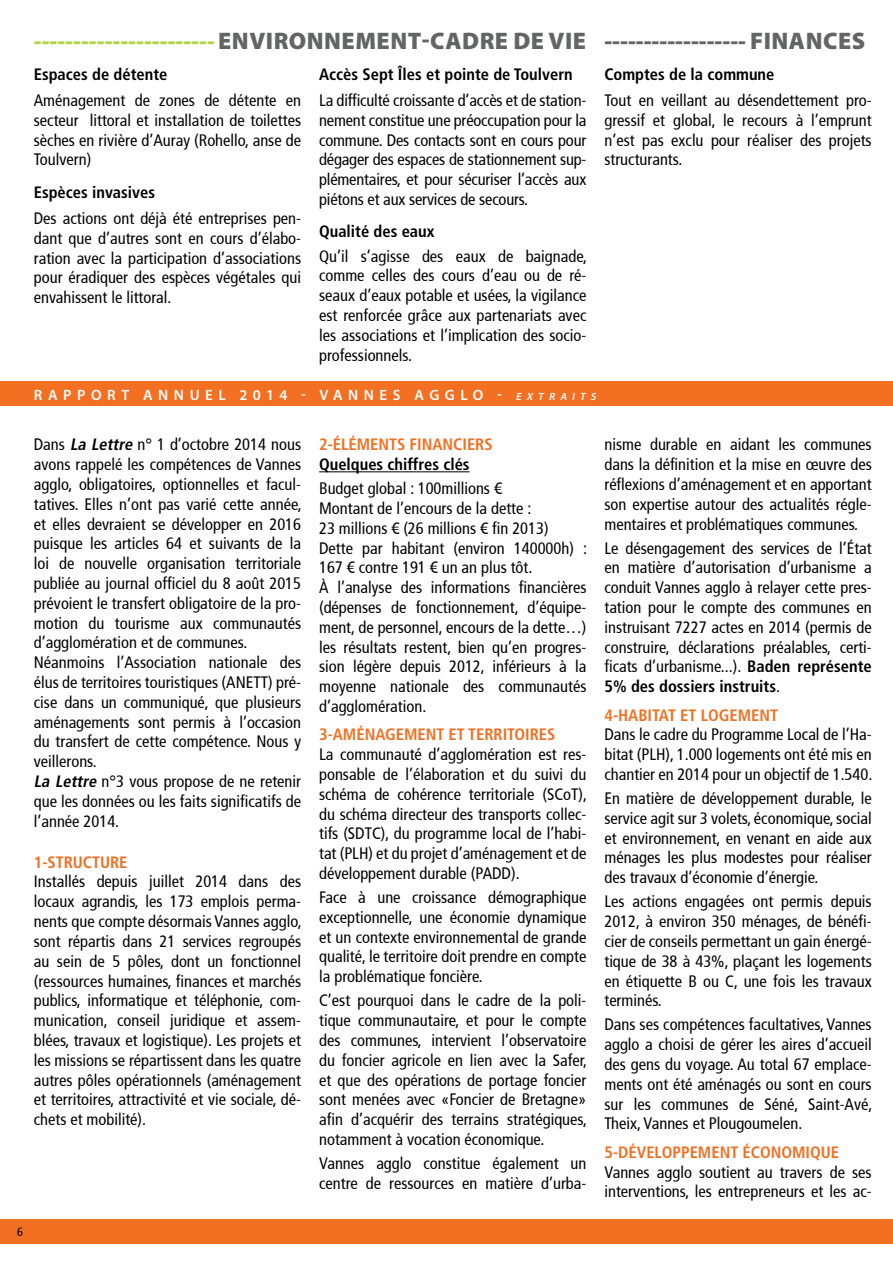
<style>
.page{position:relative;width:893px;height:1263px;background:#fff}
.page>*{position:absolute;margin:0;border:0;box-sizing:border-box;transform-origin:0 0}
.t1{font:900 24px "Myriad Pro";letter-spacing:.02em;color:#636466}
.t2{font:condensed 16.5px/19.8px "Frutiger";color:#000;text-align:justify}
.t3{font:700 condensed 16.5px/28.3px "Frutiger LT Std";color:#000}
.t4{font:700 condensed 16.5px "Frutiger LT Std";color:#f36f21}
.t5{font:600 15px "Myriad Pro";letter-spacing:.37em;color:#fff}
.t6{font:condensed 12px "Frutiger";color:#000}
.s1{color:#b4d447}
.s2{font-style:italic;font-size:10.5px}
.s3{font-family:"Frutiger LT Std";font-weight:700;font-style:italic}
.s4{font-family:"Frutiger LT Std";font-weight:700}
.s5{font-family:"Frutiger";font-weight:400}
.s6{color:#f36f21}
</style>
<div class="page">
<div style="left:0;top:1219px;width:893px;height:25px;background:#f36f21"></div>
<hr style="left:319px;top:471px;width:151px;height:1px;background:#000">
<div style="left:0;top:381px;width:893px;height:25px;background:#f36f21"></div>
<h1 class="t1" style="left:34px;top:25px;width:833px"><span class="s1">-----------------------</span> ENVIRONNEMENT-CADRE DE VIE ------------------ FINANCES</h1>
<p class="t3" style="left:34px;top:60px;width:135px">Espaces de détente</p>
<p class="t2" style="left:34px;top:90px;width:269px">Aménagement de zones de détente en secteur littoral et installation de toilettes sèches en rivière d’Auray (Rohello, anse de Toulvern)</p>
<p class="t3" style="left:34px;top:178px;width:123px">Espèces invasives</p>
<p class="t2" style="left:34px;top:209px;width:269px">Des actions ont déjà été entreprises pen&shy;dant que d’autres sont en cours d’élabo&shy;ration avec la participation d’associations pour éradiquer des espèces végétales qui envahissent le littoral.</p>
<p class="t3" style="left:319px;top:60px;width:255px">Accès Sept Îles et pointe de Toulvern</p>
<p class="t2" style="left:319px;top:90px;width:269px">La difficulté croissante d’accès et de station&shy;nement constitue une préoccupation pour la commune. Des contacts sont en cours pour dégager des espaces de stationnement sup&shy;plémentaires, et pour sécuriser l’accès aux piétons et aux services de secours.</p>
<p class="t3" style="left:319px;top:218px;width:117px">Qualité des eaux</p>
<p class="t2" style="left:319px;top:246px;width:269px">Qu’il s’agisse des eaux de baignade, comme celles des cours d’eau ou de ré&shy;seaux d’eaux potable et usées, la vigilance est renforcée grâce aux partenariats avec les associations et l’implication des socio&shy;professionnels.</p>
<p class="t3" style="left:604px;top:60px;width:171px">Comptes de la commune</p>
<p class="t2" style="left:604px;top:90px;width:269px">Tout en veillant au désendettement pro&shy;gressif et global, le recours à l’emprunt n’est pas exclu pour réaliser des projets structurants.</p>
<p class="t5" style="left:34px;top:385px;width:566px">RAPPORT ANNUEL 2014 - VANNES AGGLO - <span class="s2">EXTRAITS</span></p>
<p class="t2" style="left:34px;top:435px;width:269px;text-align:left">Dans <span class="s3">La Lettre</span> n° 1 d’octobre 2014 nous avons rappelé les compétences de Vannes agglo, obligatoires, optionnelles et facul&shy;tatives. Elles n’ont pas varié cette année, et elles devraient se développer en 2016 puisque les articles 64 et suivants de la loi de nouvelle organisation territoriale publiée au journal officiel du 8 août 2015 prévoient le transfert obligatoire de la pro&shy;motion du tourisme aux communautés d’agglomération et de communes.<br>Néanmoins l’Association nationale des élus de territoires touristiques (ANETT) pré&shy;cise dans un communiqué, que plusieurs aménagements sont permis à l’occasion du transfert de cette compétence. Nous y veillerons.<br><span class="s3">La Lettre</span> n°3 vous propose de ne retenir que les données ou les faits significatifs de l’année 2014.</p>
<p class="t4" style="left:34px;top:852px;width:95px">1-STRUCTURE</p>
<p class="t2" style="left:34px;top:872px;width:269px">Installés depuis juillet 2014 dans des locaux agrandis, les 173 emplois perma&shy;nents que compte désormais Vannes agglo, sont répartis dans 21 services regroupés au sein de 5 pôles, dont un fonctionnel (ressources humaines, finances et marchés publics, informatique et téléphonie, com&shy;munication, conseil juridique et assem&shy;blées, travaux et logistique). Les projets et les missions se répartissent dans les quatre autres pôles opérationnels (aménagement et territoires, attractivité et vie sociale, dé&shy;chets et mobilité).</p>
<p class="t6" style="left:17px;top:1225px;width:7px">6</p>
<p class="t4" style="left:319px;top:435px;width:175px">2-ÉLÉMENTS FINANCIERS</p>
<p class="t3" style="left:319px;top:450px;width:152px">Quelques chiffres clés</p>
<p class="t2" style="left:319px;top:479px;width:269px;text-align:left">Budget global : 100millions €<br>Montant de l’encours de la dette :<br>23 millions € (26 millions € fin 2013)<br>Dette par habitant (environ 140000h) :<br>167 € contre 191 € un an plus tôt.<br>À l’analyse des informations financières (dépenses de fonctionnement, d’équipe&shy;ment, de personnel, encours de la dette…) les résultats restent, bien qu’en progres&shy;sion légère depuis 2012, inférieurs à la moyenne nationale des communautés d’agglomération.</p>
<p class="t4" style="left:319px;top:725px;width:238px">3-AMÉNAGEMENT ET TERRITOIRES</p>
<p class="t2" style="left:319px;top:745px;width:269px">La communauté d’agglomération est res&shy;ponsable de l’élaboration et du suivi du schéma de cohérence territoriale (SCoT), du schéma directeur des transports collec&shy;tifs (SDTC), du programme local de l’habi&shy;tat (PLH) et du projet d’aménagement et de développement durable (PADD).</p>
<p class="t2" style="left:319px;top:887px;width:269px">Face à une croissance démographique exceptionnelle, une économie dynamique et un contexte environnemental de grande qualité, le territoire doit prendre en compte la problématique foncière.</p>
<p class="t2" style="left:319px;top:991px;width:269px">C’est pourquoi dans le cadre de la poli&shy;tique communautaire, et pour le compte des communes, intervient l’observatoire du foncier agricole en lien avec la Safer, et que des opérations de portage foncier sont menées avec «Foncier de Bretagne» afin d’acquérir des terrains stratégiques, notamment à vocation économique.</p>
<p class="t2" style="left:319px;top:1153px;width:269px">Vannes agglo constitue également un centre de ressources en matière d’urba-</p>
<p class="t2" style="left:604px;top:435px;width:269px">nisme durable en aidant les communes dans la définition et la mise en œuvre des réflexions d’aménagement et en apportant son expertise autour des actualités régle&shy;mentaires et problématiques communes.</p>
<p class="t2" style="left:604px;top:538px;width:269px">Le désengagement des services de l’État en matière d’autorisation d’urbanisme a conduit Vannes agglo à relayer cette pres&shy;tation pour le compte des communes en instruisant 7227 actes en 2014 (permis de construire, déclarations préalables, certi&shy;ficats d’urbanisme...). <span class="s4">Baden représente</span></p>
<p class="t3" style="left:604px;top:672px;width:177px">5% des dossiers instruits<span class="s5">.<br></span><span class="s6">4-HABITAT ET LOGEMENT</span></p>
<p class="t2" style="left:604px;top:725px;width:269px">Dans le cadre du Programme Local de l’Ha&shy;bitat (PLH), 1.000 logements ont été mis en chantier en 2014 pour un objectif de 1.540.</p>
<p class="t2" style="left:604px;top:788px;width:269px">En matière de développement durable, le service agit sur 3 volets, économique, social et environnement, en venant en aide aux ménages les plus modestes pour réaliser des travaux d’économie d’énergie.</p>
<p class="t2" style="left:604px;top:892px;width:269px">Les actions engagées ont permis depuis 2012, à environ 350 ménages, de bénéfi&shy;cier de conseils permettant un gain énergé&shy;tique de 38 à 43%, plaçant les logements en étiquette B ou C, une fois les travaux terminés.</p>
<p class="t2" style="left:604px;top:1015px;width:269px">Dans ses compétences facultatives, Vannes agglo a choisi de gérer les aires d’accueil des gens du voyage. Au total 67 emplace&shy;ments ont été aménagés ou sont en cours sur les communes de Séné, Saint-Avé, Theix, Vannes et Plougoumelen.</p>
<p class="t4" style="left:604px;top:1142px;width:236px">5-DÉVELOPPEMENT ÉCONOMIQUE</p>
<p class="t2" style="left:604px;top:1162px;width:269px">Vannes agglo soutient au travers de ses interventions, les entrepreneurs et les ac-</p>
</div>
